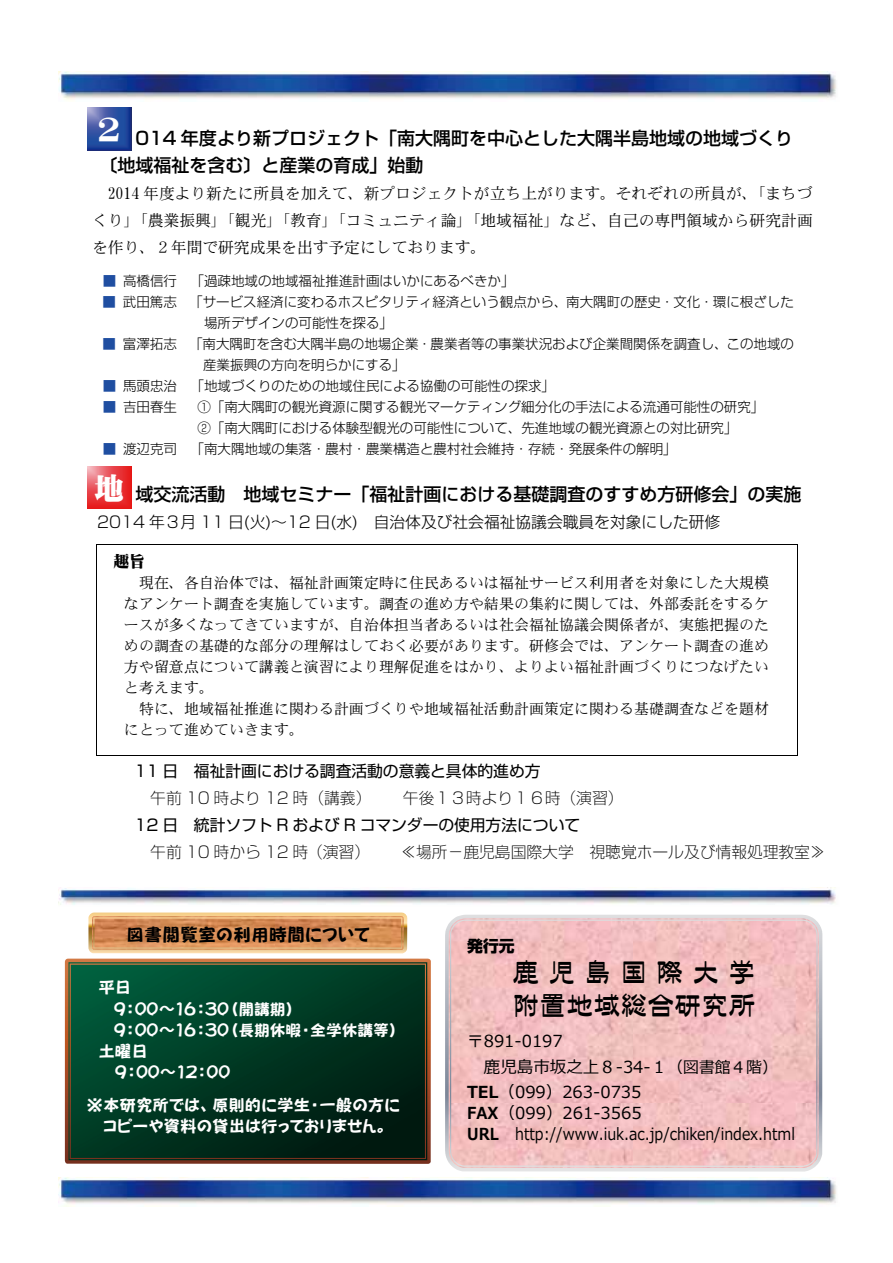
<style>
.page{position:relative;width:893px;height:1263px;background:#fff}
.page>*{position:absolute;margin:0;border:0;box-sizing:border-box;transform-origin:0 0}
.t1{font:30px "Mingti EGP Ultra SJIS";color:#fff}
.t2{font:27px/33.2px "TTDBC26 C59 t CID";color:#000}
.t3{font:500 18px/27px "Shin Go Pr 5";color:#000}
.t4{font:18px "TT846 FE3 E Bt CID";color:#000}
.t5{font:16.5px/21.3px "TTA6 BA38 E4 t CID";color:#000}
.t6{font:16.5px/20.9px "TT846 FE3 E Bt CID";color:#fff}
.t7{font:15.9px/27px "JSHS Mincho U W3 WIN RKSJ H";color:#000;text-align:justify}
.t8{font:300 expanded 15.9px "Shin Go Pr 5";color:#000}
.t9{font:15.9px "Shin Go Pr 5";color:#000}
.t10{font:300 15.9px "Shin Go Pr 5";color:#000}
.t11{font:15.9px "TT846 FE3 E Bt CID";letter-spacing:-.01em;color:#fff}
.t12{font:800 15.9px "Shin Go Pr 5";color:#000}
.t13{font:15.9px "Mingti EGP Ultra SJIS";color:#000}
.t14{font:15px/21px "JSHS Mincho U W3 WIN RKSJ H";color:#000;text-align:justify}
.t15{font:300 13.5px/21px "Shin Go Pr 5";color:#000}
.s1{color:#1f4ea1}
.s2{font-size:15.9px}
.s3{font-size:16.5px}
.s4{font-family:"TTD2 AA3256 t CID"}
</style>
<div class="page">
<hr style="left:96px;top:544px;width:701px;height:1px;background:#000">
<hr style="left:96px;top:544px;width:1px;height:212px;background:#000">
<hr style="left:96px;top:755px;width:701px;height:1px;background:#000">
<hr style="left:797px;top:544px;width:1px;height:212px;background:#000">
<img style="left:58px;top:72px;width:779px;height:28px">
<img style="left:58px;top:887px;width:778px;height:18px">
<img style="left:58px;top:1177px;width:779px;height:30px">
<img style="left:445px;top:915px;width:377px;height:256px">
<img style="left:88px;top:912px;width:319px;height:41px">
<img style="left:65px;top:959px;width:366px;height:205px">
<img style="left:87px;top:108px;width:44px;height:42px">
<img style="left:87px;top:466px;width:44px;height:43px">
<h1 class="t1" style="left:94px;top:115px;width:26px">２</h1>
<h3 class="t3" style="left:99px;top:123px;width:695px;text-indent:36px">014 年度より新プロジェクト「南大隅町を中心とした大隅半島地域の地域づくり〔地域福祉を含む〕と産業の育成」始動</h3>
<p class="t7" style="left:92px;top:180px;width:722px;text-indent:16px">2014 年度より新たに所員を加えて、新プロジェクトが立ち上がります。それぞれの所員が、「まちづくり」「農業振興」「観光」「教育」「コミュニティ論」「地域福祉」など、自己の専門領域から研究計画を作り、２年間で研究成果を出す予定にしております。</p>
<p class="t15" style="left:103px;top:269px;width:413px"><span class="s1">■</span> 高橋信行 「過疎地域の地域福祉推進計画はいかにあるべきか」</p>
<p class="t15" style="left:204px;top:290px;width:591px;text-indent:-102px"><span class="s1">■</span> 武田篤志 「サービス経済に変わるホスピタリティ経済という観点から、南大隅町の歴史・文化・環に根ざした場所デザインの可能性を探る」</p>
<p class="t15" style="left:203px;top:332px;width:592px;text-indent:-101px"><span class="s1">■</span> 富澤拓志 「南大隅町を含む大隅半島の地場企業・農業者等の事業状況および企業間関係を調査し、この地域の産業振興の方向を明らかにする」</p>
<p class="t15" style="left:103px;top:374px;width:454px"><span class="s1">■</span> 馬頭忠治 「地域づくりのための地域住民による協働の可能性の探求」</p>
<p class="t15" style="left:103px;top:395px;width:76px"><span class="s1">■</span> 吉田春生</p>
<p class="t15" style="left:197px;top:395px;width:568px">①「南大隅町の観光資源に関する観光マーケティング細分化の手法による流通可能性の研究」<br>②「南大隅町における体験型観光の可能性について、先進地域の観光資源との対比研究」</p>
<p class="t15" style="left:103px;top:437px;width:575px"><span class="s1">■</span> 渡辺克司 「南大隅地域の集落・農村・農業構造と農村社会維持・存続・発展条件の解明」</p>
<h3 class="t3" style="left:135px;top:479px;width:668px">域交流活動 地域セミナー「福祉計画における基礎調査のすすめ方研修会」の実施</h3>
<p class="t10" style="left:97px;top:509px;width:625px">2014 年３月 11 日(火)～12 日(水) 自治体及び社会福祉協議会職員を対象にした研修</p>
<p class="t13" style="left:113px;top:553px;width:33px">趣旨</p>
<p class="t14" style="left:124px;top:572px;width:646px;text-indent:15px">現在、各自治体では、福祉計画策定時に住民あるいは福祉サービス利用者を対象にした大規模なアンケート調査を実施しています。調査の進め方や結果の集約に関しては、外部委託をするケースが多くなってきていますが、自治体担当者あるいは社会福祉協議会関係者が、実態把握のための調査の基礎的な部分の理解はしておく必要があります。研修会では、アンケート調査の進め方や留意点について講義と演習により理解促進をはかり、よりよい福祉計画づくりにつなげたいと考えます。</p>
<p class="t14" style="left:124px;top:698px;width:646px;text-indent:15px">特に、地域福祉推進に関わる計画づくりや地域福祉活動計画策定に関わる基礎調査などを題材にとって進めていきます。</p>
<p class="t9" style="left:135px;top:758px;width:407px">11 日 福祉計画における調査活動の意義と具体的進め方</p>
<p class="t8" style="left:150px;top:785px;width:223px">午前 10 時より 12 時（講義）</p>
<p class="t8" style="left:403px;top:785px;width:222px">午後１３時より１６時（演習）</p>
<p class="t9" style="left:135px;top:812px;width:447px">12 日 統計ソフト R および R コマンダーの使用方法について</p>
<p class="t8" style="left:150px;top:839px;width:222px">午前 10 時から 12 時（演習）</p>
<p class="t8" style="left:400px;top:839px;width:427px">≪場所－鹿児島国際大学 視聴覚ホール及び情報処理教室≫</p>
<h1 class="t1" style="left:94px;top:472px;width:31px">地</h1>
<h3 class="t4" style="left:126px;top:926px;width:245px">図書閲覧室の利用時間について</h3>
<p class="t6" style="left:114px;top:976px;width:183px;line-height:22.2px;text-indent:-15px">平日<br>9：00～16：30<span class="s2">（開講期）</span></p>
<p class="t11" style="left:114px;top:1022px;width:286px"><span class="s3">9：00～16：30</span>（長期休暇・全学休講等）</p>
<p class="t6" style="left:115px;top:1041px;width:117px;text-indent:-17px">土曜日<br>9：00～12：00</p>
<p class="t6" style="left:86px;top:1095px;width:315px;text-align:center">※本研究所では、原則的に学生・一般の方にコピーや資料の貸出は行っておりません。</p>
<p class="t12" style="left:467px;top:933px;width:49px">発行元</p>
<h2 class="t2" style="left:512px;top:956px;width:245px">鹿児島国際大学附置地域総合研究所</h2>
<p class="t5" style="left:484px;top:1028px;width:296px;line-height:26.4px;text-indent:-17px">〒891-0197<br>⿅児島市坂之上８-34-１<span class="s2">（図書館４階）</span></p>
<p class="t5" style="left:467px;top:1081px;width:329px"><span class="s4">TEL</span>（099）263-0735<br><span class="s4">FAX</span>（099）261-3565<br><span class="s4">URL</span> http://www.iuk.ac.jp/chiken/index.html</p>
</div>
